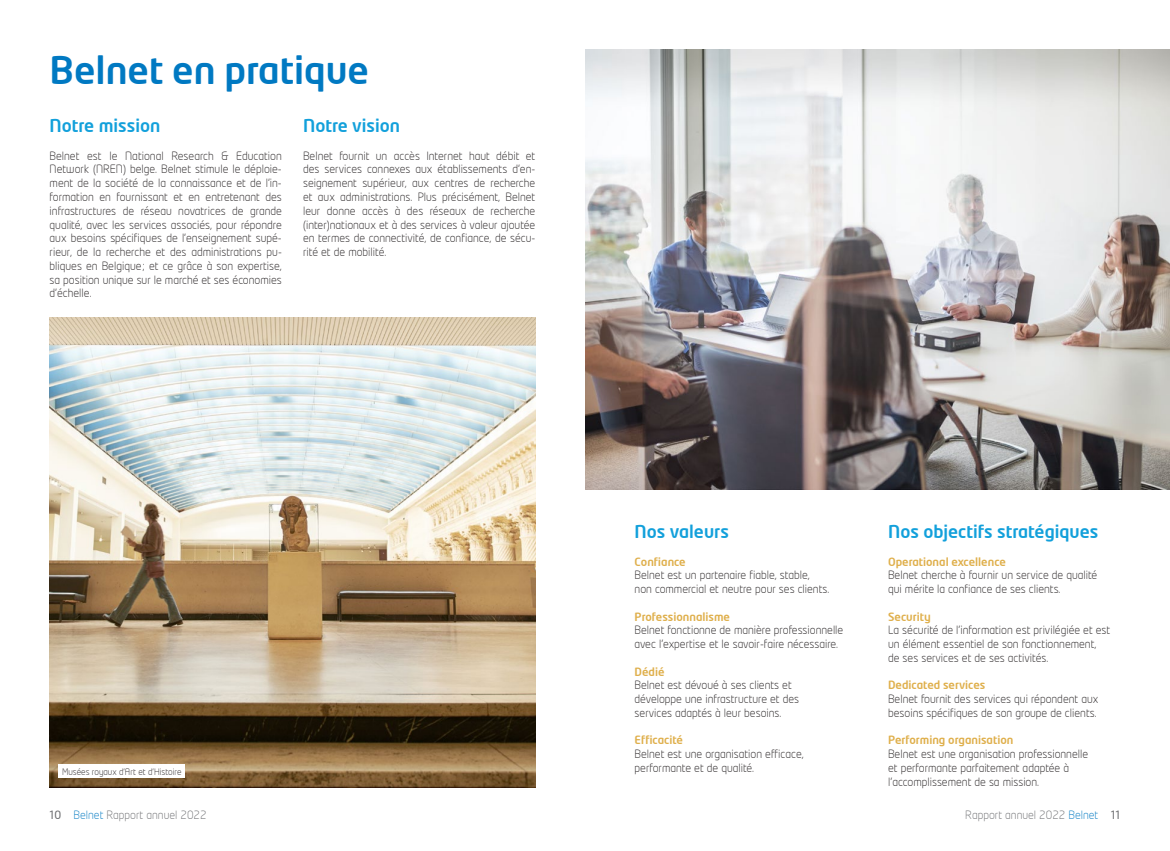
<style>
.page{position:relative;width:1170px;height:851px;background:#fff}
.page>*{position:absolute;margin:0;border:0;box-sizing:border-box;transform-origin:0 0}
.t1{font:500 37.5px "Neo Tech";color:#0079c2}
.t2{font:500 17.5px "Neo Tech";color:#12a0db}
.t3{font:300 11.25px/13.8px "Neo Tech";color:#231f20}
.t4{font:500 11.25px "Neo Tech";color:#dfaf4b}
.t5{font:300 11.25px "Neo Tech";color:#6c6d70}
.t6{font:300 8.75px "Neo Tech";color:#231f20}
.s1{font-weight:400}
.s2{color:#0079c2}
</style>
<div class="page">
<img style="left:50px;top:318px;width:485px;height:469px">
<div style="left:58px;top:764px;width:127px;height:14px;background:#fff"></div>
<img style="left:585px;top:50px;width:584px;height:440px">
<h1 class="t1" style="left:50px;top:46px;width:321px">Belnet en pratique</h1>
<h2 class="t2" style="left:50px;top:115px;width:112px">Notre mission</h2>
<p class="t3" style="left:50px;top:149px;width:234px;text-align:justify">Belnet est le National Research &amp; Education Network (NREN) belge. Belnet stimule le déploie&shy;ment de la société de la connaissance et de l’in&shy;formation en fournissant et en entretenant des infrastructures de réseau novatrices de grande qualité, avec les services associés, pour répondre aux besoins spécifiques de l’enseignement supé&shy;rieur, de la recherche et des administrations pu&shy;bliques en Belgique; et ce grâce à son expertise, sa position unique sur le marché et ses économies d’échelle.</p>
<h2 class="t2" style="left:303px;top:115px;width:98px">Notre vision</h2>
<p class="t3" style="left:303px;top:149px;width:234px;text-align:justify">Belnet fournit un accès Internet haut débit et des services connexes aux établissements d’en&shy;seignement supérieur, aux centres de recherche et aux administrations. Plus précisément, Belnet leur donne accès à des réseaux de recherche (inter)nationaux et à des services à valeur ajoutée en termes de connectivité, de confiance, de sécu&shy;rité et de mobilité.</p>
<p class="t6" style="left:62px;top:766px;width:121px">Musées royaux d’Art et d’Histoire</p>
<h2 class="t2" style="left:634px;top:520px;width:96px">Nos valeurs</h2>
<p class="t4" style="left:634px;top:554px;width:53px">Confiance</p>
<p class="t3" style="left:634px;top:568px;width:196px">Belnet est un partenaire fiable, stable, non commercial et neutre pour ses clients.</p>
<p class="t4" style="left:634px;top:609px;width:97px">Professionnalisme</p>
<p class="t3" style="left:634px;top:623px;width:210px">Belnet fonctionne de manière professionnelle avec l’expertise et le savoir-faire nécessaire.</p>
<p class="t4" style="left:634px;top:664px;width:31px">Dédié</p>
<p class="t3" style="left:634px;top:678px;width:166px">Belnet est dévoué à ses clients et développe une infrastructure et des services adaptés à leur besoins.</p>
<p class="t4" style="left:634px;top:733px;width:50px">Efficacité</p>
<p class="t3" style="left:634px;top:747px;width:170px">Belnet est une organisation efficace, performante et de qualité.</p>
<h2 class="t2" style="left:888px;top:520px;width:212px">Nos objectifs stratégiques</h2>
<p class="t4" style="left:888px;top:554px;width:119px">Operational excellence</p>
<p class="t3" style="left:888px;top:568px;width:211px">Belnet cherche à fournir un service de qualité qui mérite la confiance de ses clients.</p>
<p class="t4" style="left:888px;top:609px;width:44px">Security</p>
<p class="t3" style="left:888px;top:623px;width:224px">La sécurité de l’information est privilégiée et est un élément essentiel de son fonctionnement, de ses services et de ses activités.</p>
<p class="t4" style="left:888px;top:678px;width:99px">Dedicated services</p>
<p class="t3" style="left:888px;top:692px;width:212px">Belnet fournit des services qui répondent aux besoins spécifiques de son groupe de clients.</p>
<p class="t4" style="left:888px;top:733px;width:127px">Performing organisation</p>
<p class="t3" style="left:888px;top:747px;width:201px">Belnet est une organisation professionnelle et performante parfaitement adaptée à l’accomplissement de sa mission.</p>
<p class="t5" style="left:50px;top:807px;width:158px"><span class="s1">10</span> <span class="s2">Belnet</span> Rapport annuel 2022</p>
<p class="t5" style="left:965px;top:807px;width:156px">Rapport annuel 2022 <span class="s2">Belnet</span> <span class="s1">11</span></p>
</div>
